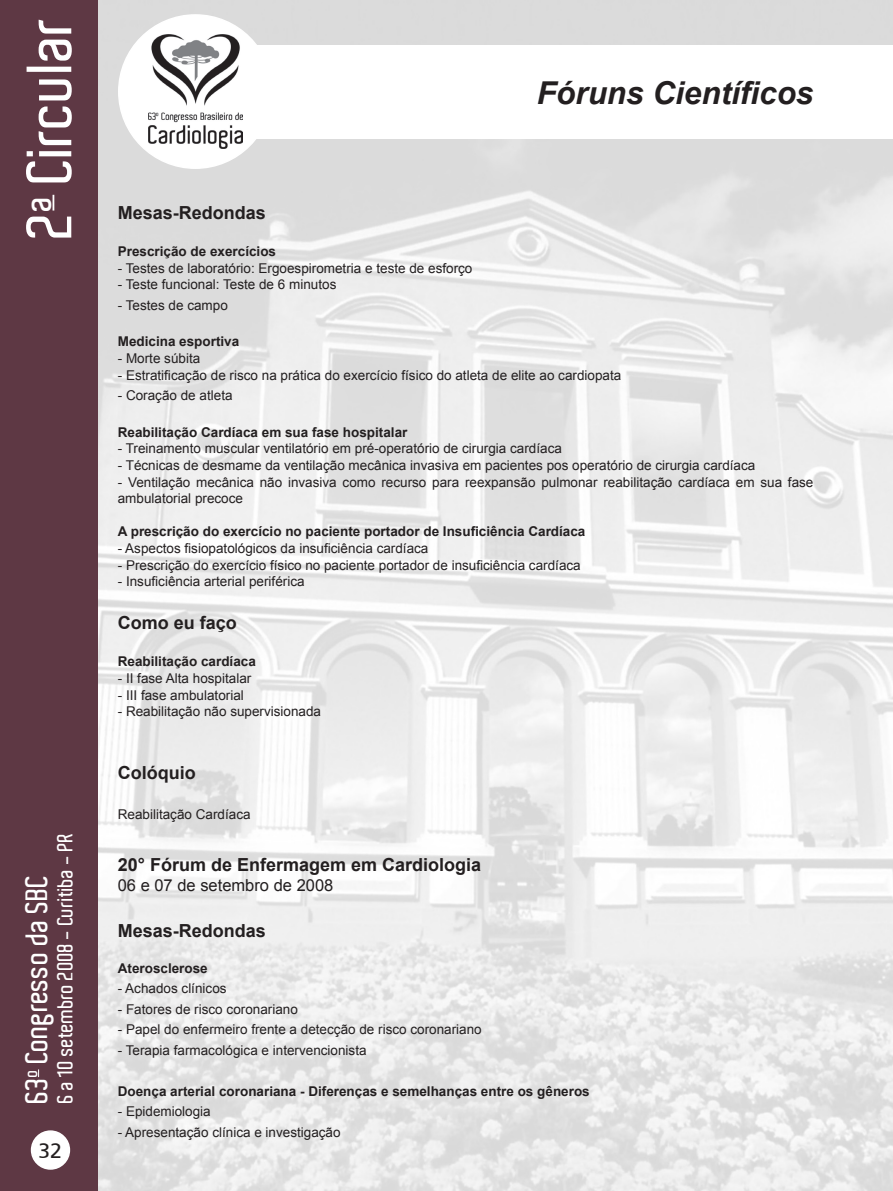
<style>
.page{position:relative;width:893px;height:1191px;background:#fff}
.page>*{position:absolute;margin:0;border:0;box-sizing:border-box;transform-origin:0 0}
.t1{font:600 61.65px "Aldo";color:#fff}
.t2{font:italic 700 31.5px "Arial";color:#231f20}
.t3{font:600 30px "Aldo";color:#fff}
.t4{font:600 21px "Aldo";color:#fff}
.t5{font:21px "Frutiger";color:#231f20}
.t6{font:700 18px "Arial";color:#231f20}
.t7{font:16.5px "Arial";color:#231f20}
.t8{font:13.5px/16.6px "Arial";color:#231f20}
.t9{font:700 13.5px "Arial";color:#231f20}
</style>
<div class="page">
<img style="left:97px;top:0;width:796px;height:1191px">
<div style="left:0;top:0;width:97px;height:1191px;background:#5e3844"></div>
<svg style="left:53px;top:195px;width:1px;height:15px"></svg>
<div style="left:32px;top:1131px;width:37px;height:38px;background:#fff;border-radius:50%"></div>
<div style="left:31px;top:1130px;width:39px;height:39px;border:2px solid #fff;border-radius:50%"></div>
<div style="left:119px;top:15px;width:153px;height:153px;background:#fff;border-radius:50%"></div>
<div style="left:255px;top:45px;width:638px;height:93px;background:#fff"></div>
<img style="left:148px;top:35px;width:94px;height:113px">
<h1 class="t1" style="left:15px;top:237px;width:223px;rotate:-90deg">2<sup>a</sup> Circular</h1>
<h3 class="t4" style="left:53px;top:1103px;width:273px;rotate:-90deg">6 a 10 setembro 2008 - Curitiba - PR</h3>
<h3 class="t5" style="left:39px;top:1138px;width:12px">32</h3>
<h3 class="t3" style="left:20px;top:1103px;width:231px;rotate:-90deg">63<sup>o</sup> Congresso da SBC</h3>
<p class="t2" style="left:537px;top:73px;width:278px">Fóruns Científicos</p>
<p class="t6" style="left:118px;top:201px;width:150px">Mesas-Redondas</p>
<p class="t9" style="left:118px;top:242px;width:160px">Prescrição de exercícios</p>
<p class="t8" style="left:118px;top:260px;width:356px">- Testes de laboratório: Ergoespirometria e teste de esforço</p>
<p class="t8" style="left:118px;top:276px;width:220px">- Teste funcional: Teste de 6 minutos</p>
<p class="t8" style="left:118px;top:297px;width:112px">- Testes de campo</p>
<p class="t9" style="left:118px;top:333px;width:123px">Medicina esportiva</p>
<p class="t8" style="left:118px;top:350px;width:84px">- Morte súbita</p>
<p class="t8" style="left:118px;top:367px;width:505px">- Estratificação de risco na prática do exercício físico do atleta de elite ao cardiopata</p>
<p class="t8" style="left:118px;top:387px;width:116px">- Coração de atleta</p>
<p class="t9" style="left:118px;top:423px;width:291px">Reabilitação Cardíaca em sua fase hospitalar</p>
<p class="t8" style="left:118px;top:440px;width:446px">- Treinamento muscular ventilatório em pré-operatório de cirurgia cardíaca</p>
<p class="t8" style="left:118px;top:457px;width:639px">- Técnicas de desmame da ventilação mecânica invasiva em pacientes pos operatório de cirurgia cardíaca</p>
<p class="t8" style="left:118px;top:473px;width:697px">- Ventilação mecânica não invasiva como recurso para reexpansão pulmonar reabilitação cardíaca em sua fase ambulatorial precoce</p>
<p class="t9" style="left:118px;top:523px;width:469px">A prescrição do exercício no paciente portador de Insuficiência Cardíaca</p>
<p class="t8" style="left:118px;top:540px;width:312px">- Aspectos fisiopatológicos da insuficiência cardíaca</p>
<p class="t8" style="left:118px;top:557px;width:464px">- Prescrição do exercício físico no paciente portador de insuficiência cardíaca</p>
<p class="t8" style="left:118px;top:573px;width:188px">- Insuficiência arterial periférica</p>
<p class="t6" style="left:118px;top:610px;width:121px">Como eu faço</p>
<p class="t9" style="left:118px;top:652px;width:140px">Reabilitação cardíaca</p>
<p class="t8" style="left:118px;top:669px;width:135px">- II fase Alta hospitalar</p>
<p class="t8" style="left:118px;top:686px;width:128px">- III fase ambulatorial</p>
<p class="t8" style="left:118px;top:703px;width:205px">- Reabilitação não supervisionada</p>
<p class="t6" style="left:118px;top:760px;width:79px">Colóquio</p>
<p class="t8" style="left:118px;top:806px;width:134px">Reabilitação Cardíaca</p>
<p class="t6" style="left:118px;top:852px;width:365px">20° Fórum de Enfermagem em Cardiologia</p>
<p class="t7" style="left:118px;top:874px;width:217px">06 e 07 de setembro de 2008</p>
<p class="t6" style="left:118px;top:919px;width:150px">Mesas-Redondas</p>
<p class="t9" style="left:118px;top:959px;width:92px">Aterosclerose</p>
<p class="t8" style="left:118px;top:980px;width:110px">- Achados clínicos</p>
<p class="t8" style="left:118px;top:1001px;width:182px">- Fatores de risco coronariano</p>
<p class="t8" style="left:118px;top:1021px;width:365px">- Papel do enfermeiro frente a detecção de risco coronariano</p>
<p class="t8" style="left:118px;top:1042px;width:250px">- Terapia farmacológica e intervencionista</p>
<p class="t9" style="left:118px;top:1082px;width:473px">Doença arterial coronariana - Diferenças e semelhanças entre os gêneros</p>
<p class="t8" style="left:118px;top:1103px;width:95px">- Epidemiologia</p>
<p class="t8" style="left:118px;top:1124px;width:224px">- Apresentação clínica e investigação</p>
</div>
